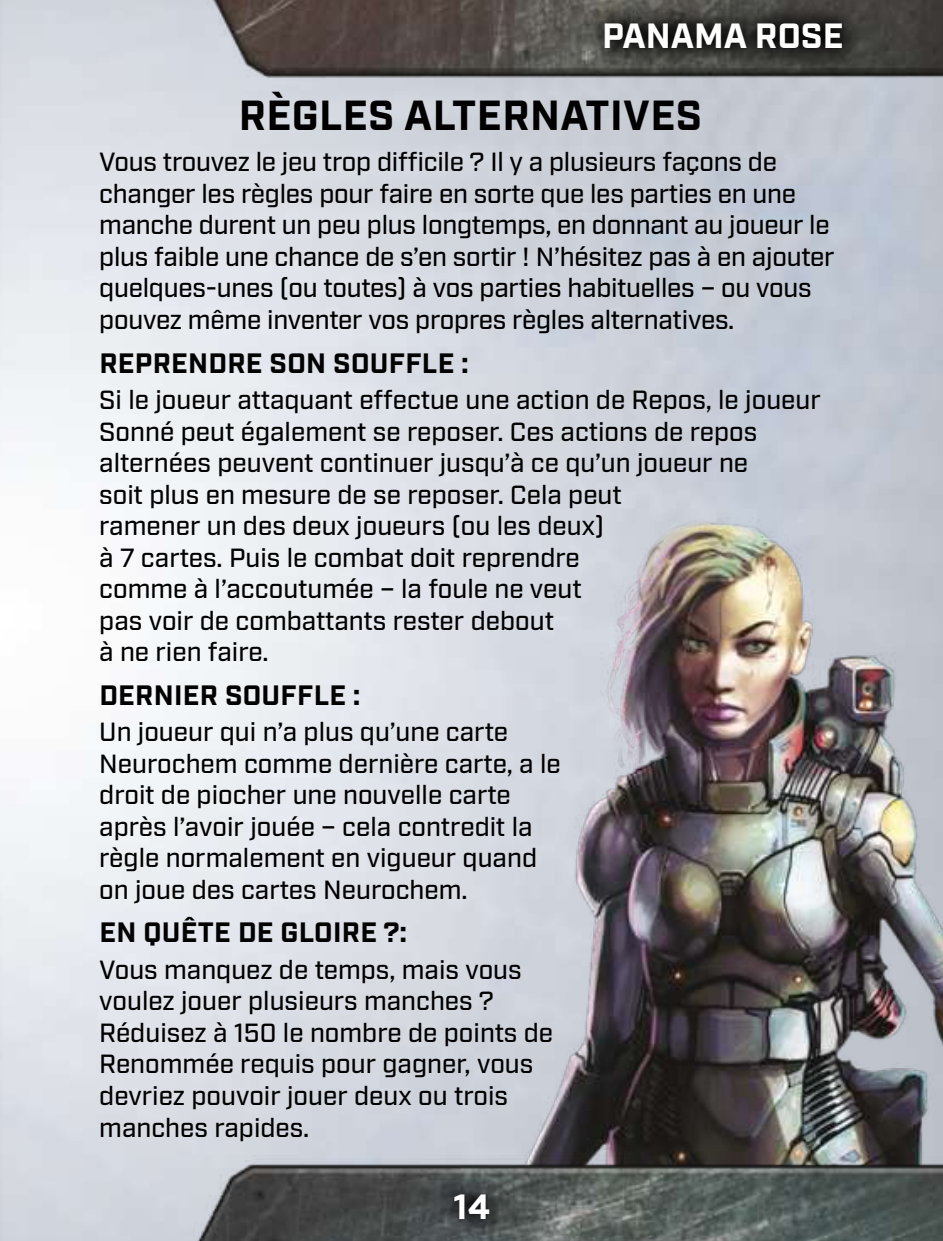
<style>
.page{position:relative;width:943px;height:1241px;background:#fff}
.page>*{position:absolute;margin:0;border:0;box-sizing:border-box;transform-origin:0 0}
.t1{font:700 42px "Industry";letter-spacing:.01em;color:#000}
.t2{font:700 35px "Industry";color:#fff}
.t3{font:700 28px "Industry";letter-spacing:.01em;color:#000}
.t4{font:500 26.25px/31.5px "Industry";color:#000}
</style>
<div class="page">
<img style="left:0;top:0;width:943px;height:1240px">
<svg style="left:0;top:711px;width:9px;height:397px"></svg>
<img style="left:506px;top:480px;width:419px;height:690px">
<svg style="left:434px;top:1172px;width:75px;height:66px;background:#434848"></svg>
<svg style="left:584px;top:1px;width:279px;height:68px;background:#363633"></svg>
<h2 class="t2" style="left:602px;top:16px;width:243px">PANAMA ROSE</h2>
<h1 class="t1" style="left:239px;top:92px;width:464px">RÈGLES ALTERNATIVES</h1>
<p class="t4" style="left:99px;top:148px;width:737px">Vous trouvez le jeu trop difficile ? Il y a plusieurs façons de changer les règles pour faire en sorte que les parties en une manche durent un peu plus longtemps, en donnant au joueur le plus faible une chance de s’en sortir ! N’hésitez pas à en ajouter quelques-unes (ou toutes) à vos parties habituelles – ou vous pouvez même inventer vos propres règles alternatives.</p>
<p class="t3" style="left:99px;top:347px;width:370px">REPRENDRE SON SOUFFLE :</p>
<p class="t4" style="left:99px;top:385px;width:723px">Si le joueur attaquant effectue une action de Repos, le joueur Sonné peut également se reposer. Ces actions de repos alternées peuvent continuer jusqu’à ce qu’un joueur ne<br>soit plus en mesure de se reposer. Cela peut<br>ramener un des deux joueurs (ou les deux)<br>à 7 cartes. Puis le combat doit reprendre<br>comme à l’accoutumée – la foule ne veut<br>pas voir de combattants rester debout<br>à ne rien faire.</p>
<p class="t3" style="left:99px;top:679px;width:262px">DERNIER SOUFFLE :</p>
<p class="t4" style="left:99px;top:717px;width:463px">Un joueur qui n’a plus qu’une carte Neurochem comme dernière carte, a le droit de piocher une nouvelle carte après l’avoir jouée – cela contredit la règle normalement en vigueur quand on joue des cartes Neurochem.</p>
<p class="t3" style="left:99px;top:916px;width:309px">EN QUÊTE DE GLOIRE ?:</p>
<p class="t4" style="left:99px;top:955px;width:455px">Vous manquez de temps, mais vous voulez jouer plusieurs manches ?<br>Réduisez à 150 le nombre de points de<br>Renommée requis pour gagner, vous devriez pouvoir jouer deux ou trois manches rapides.</p>
<h2 class="t2" style="left:453px;top:1186px;width:38px">14</h2>
</div>
